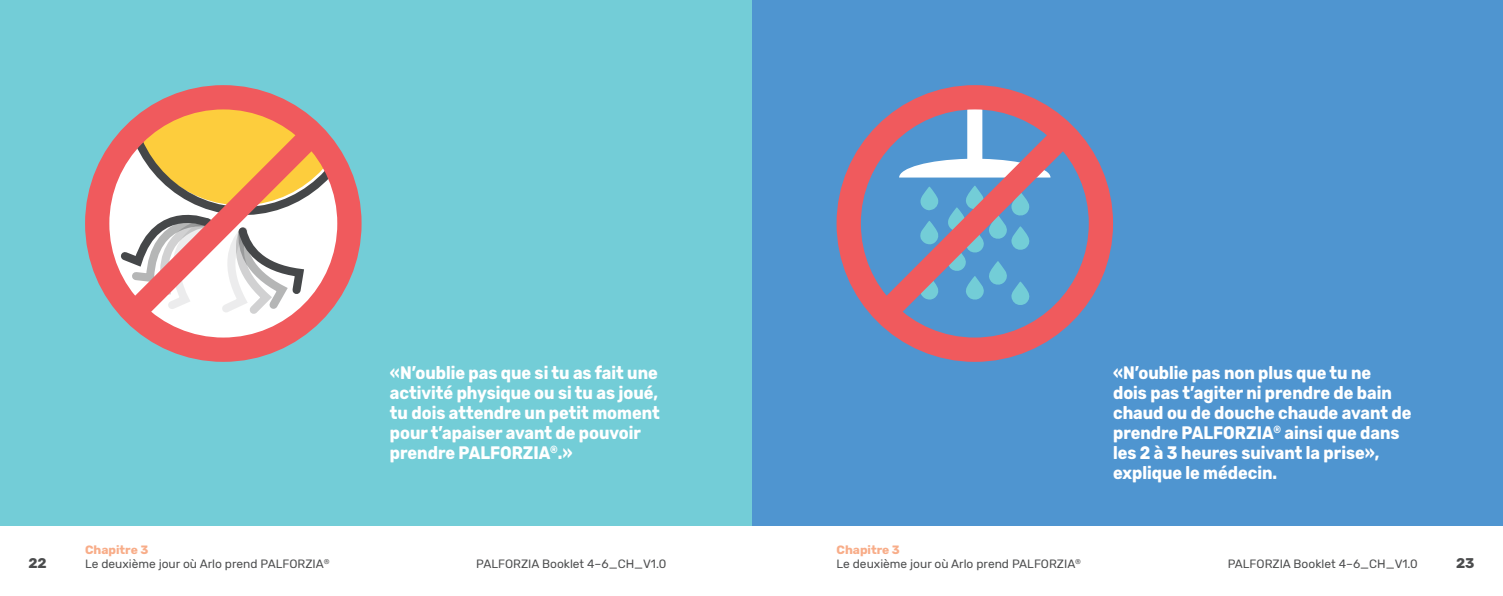
<style>
.page{position:relative;width:1503px;height:596px;background:#fff}
.page>*{position:absolute;margin:0;border:0;box-sizing:border-box;transform-origin:0 0}
.Dialogue_Main_Copy{font:700 18px/20px "Rubik";color:#fff;scale:.9 1}
.t1{font:700 14px "Rubik";color:#4b4c4d}
._12pt_Rubik_Regular{font:12px "Rubik";color:#4b4c4d}
._12pt_Rubik_Regular-2{font:700 12px "Rubik";color:#f8ad89}
</style>
<div class="page">
<div style="left:751px;top:0;width:751px;height:524px;background:#4f95d0"></div>
<div style="left:0;top:0;width:751px;height:524px;background:#73cdd7"></div>
<div style="left:836px;top:85px;width:277px;height:276px;border:24px solid #f05a5d;border-radius:50%"></div>
<svg style="left:860px;top:109px;width:229px;height:228px"></svg>
<div style="left:85px;top:85px;width:276px;height:276px;border:24px solid #f05a5d;border-radius:50%"></div>
<svg style="left:146px;top:97px;width:203px;height:205px"></svg>
<svg style="left:109px;top:109px;width:228px;height:228px;background:#e5b69b"></svg>
<p class="Dialogue_Main_Copy" style="left:390px;top:362px;width:301px">«N’oublie pas que si tu as fait une activité physique ou si tu as joué, tu dois attendre un petit moment pour t’apaiser avant de pouvoir prendre PALFORZIA<sup>®</sup>.»</p>
<p class="Dialogue_Main_Copy" style="left:1113px;top:362px;width:333px">«N’oublie pas non plus que tu ne<br>dois pas t’agiter ni prendre de bain chaud ou de douche chaude avant de prendre PALFORZIA<sup>®</sup> ainsi que dans les 2 à 3 heures suivant la prise», explique le médecin.</p>
<p class="_12pt_Rubik_Regular-2" style="left:85px;top:542px;width:65px">Chapitre 3</p>
<p class="_12pt_Rubik_Regular" style="left:85px;top:556px;width:246px">Le deuxième jour où Arlo prend PALFORZIA<sup>®</sup></p>
<p class="_12pt_Rubik_Regular-2" style="left:836px;top:542px;width:65px">Chapitre 3</p>
<p class="_12pt_Rubik_Regular" style="left:836px;top:556px;width:246px">Le deuxième jour où Arlo prend PALFORZIA<sup>®</sup></p>
<p class="t1" style="left:28px;top:554px;width:20px">22</p>
<p class="_12pt_Rubik_Regular" style="left:476px;top:556px;width:192px">PALFORZIA Booklet 4–6_CH_V1.0</p>
<p class="_12pt_Rubik_Regular" style="left:1227px;top:556px;width:192px">PALFORZIA Booklet 4–6_CH_V1.0</p>
<p class="t1" style="left:1456px;top:554px;width:20px">23</p>
</div>
